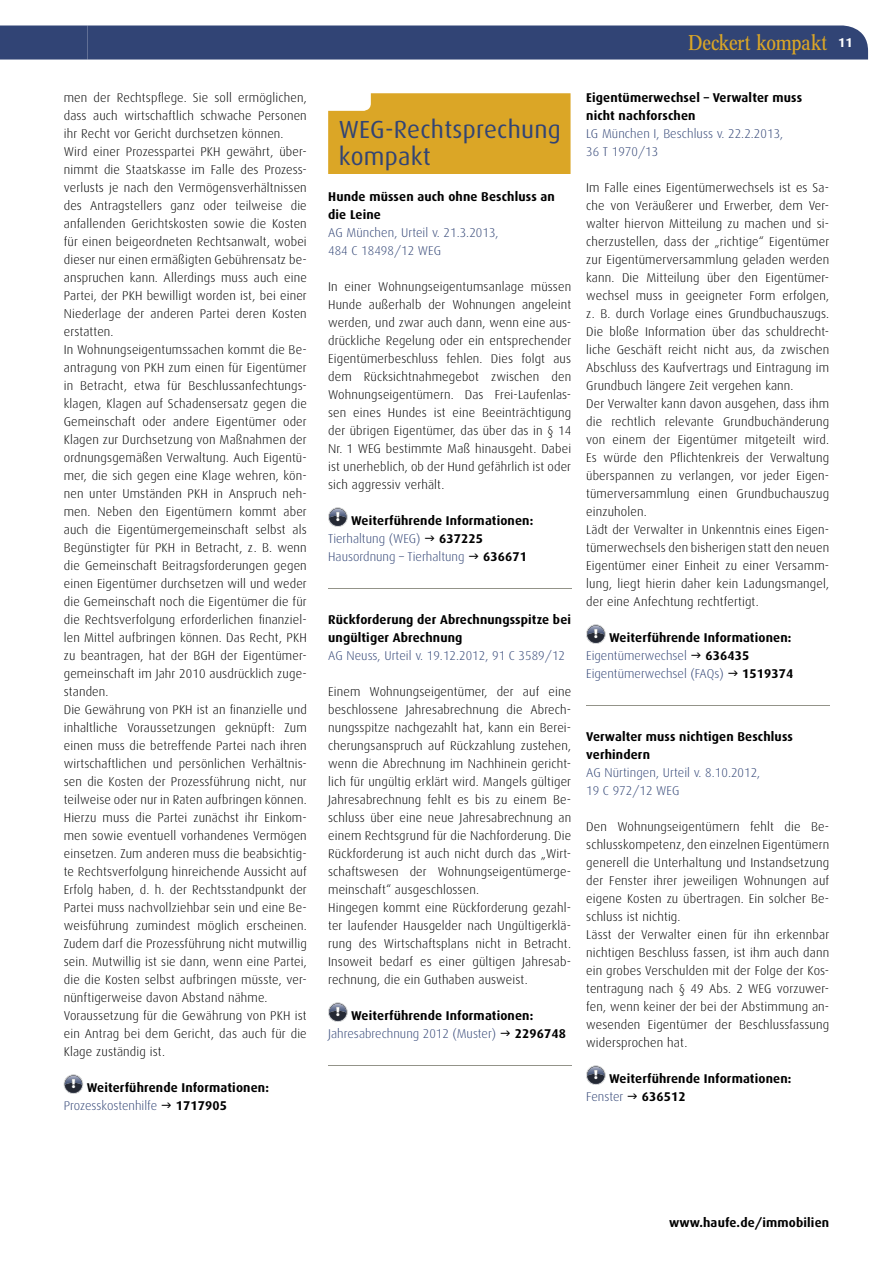
<style>
.page{position:relative;width:893px;height:1263px;background:#fff}
.page>*{position:absolute;margin:0;border:0;box-sizing:border-box;transform-origin:0 0}
.t1{font:24.75px/27px "Dax";letter-spacing:.01em;color:#314475}
.t2{font:21px "Concorde Nova";letter-spacing:-.005em;color:#dba626}
.t3{font:300 12.75px/18px "Dax";letter-spacing:.01em;color:#000}
.t4{font:700 12.75px/18px "Dax";letter-spacing:.01em;color:#000}
.t5{font:300 12.75px/18px "Dax";letter-spacing:.005em;color:#314475}
.s1{font-weight:300;color:#314475}
.s2{font-family:"Dax";font-weight:700;font-size:12.75px;color:#fff}
</style>
<div class="page">
<div style="left:0;top:26px;width:868px;height:34px;background:#314475"></div>
<svg style="left:64px;top:1076px;width:19px;height:16px"></svg>
<div style="left:64px;top:1075px;width:19px;height:18px;border:1px solid #252934;border-radius:50%"></div>
<div style="left:64px;top:1074px;width:19px;height:20px;border:1px solid #e0e1e1;border-radius:50%"></div>
<hr style="left:328px;top:588px;width:243px;height:1px;background:#939389">
<hr style="left:328px;top:1065px;width:243px;height:1px;background:#939389">
<div style="left:328px;top:93px;width:243px;height:81px;background:#dba626"></div>
<svg style="left:329px;top:509px;width:18px;height:17px"></svg>
<div style="left:329px;top:508px;width:18px;height:18px;border:1px solid #252934;border-radius:50%"></div>
<div style="left:328px;top:507px;width:19px;height:20px;border:1px solid #e0e1e1;border-radius:50%"></div>
<svg style="left:329px;top:1004px;width:18px;height:17px"></svg>
<div style="left:329px;top:1003px;width:18px;height:18px;border:1px solid #252934;border-radius:50%"></div>
<div style="left:328px;top:1002px;width:19px;height:20px;border:1px solid #e0e1e1;border-radius:50%"></div>
<hr style="left:586px;top:705px;width:243px;height:1px;background:#939389">
<svg style="left:587px;top:626px;width:18px;height:17px"></svg>
<div style="left:587px;top:625px;width:18px;height:18px;border:1px solid #252934;border-radius:50%"></div>
<div style="left:586px;top:624px;width:19px;height:20px;border:1px solid #e0e1e1;border-radius:50%"></div>
<svg style="left:587px;top:1067px;width:18px;height:17px"></svg>
<div style="left:587px;top:1066px;width:18px;height:18px;border:1px solid #252934;border-radius:50%"></div>
<div style="left:586px;top:1065px;width:19px;height:20px;border:1px solid #e0e1e1;border-radius:50%"></div>
<p class="t3" style="left:64px;top:89px;width:245px">men der Rechtspflege. Sie soll ermöglichen, dass auch wirtschaftlich schwache Personen ihr Recht vor Gericht durchsetzen können.<br>Wird einer Prozesspartei PKH gewährt, über&shy;nimmt die Staatskasse im Falle des Prozess&shy;verlusts je nach den Vermögensverhältnissen des Antragstellers ganz oder teilweise die anfallenden Gerichtskosten sowie die Kosten für einen beigeordneten Rechtsanwalt, wobei dieser nur einen ermäßigten Gebührensatz be&shy;anspruchen kann. Allerdings muss auch eine Partei, der PKH bewilligt worden ist, bei einer Niederlage der anderen Partei deren Kosten erstatten.<br>In Wohnungseigentumssachen kommt die Be&shy;antragung von PKH zum einen für Eigentümer in Betracht, etwa für Beschlussanfechtungs&shy;klagen, Klagen auf Schadensersatz gegen die Gemeinschaft oder andere Eigentümer oder Klagen zur Durchsetzung von Maßnahmen der ordnungsgemäßen Verwaltung. Auch Eigentü&shy;mer, die sich gegen eine Klage wehren, kön&shy;nen unter Umständen PKH in Anspruch neh&shy;men. Neben den Eigentümern kommt aber auch die Eigentümergemeinschaft selbst als Begünstigter für PKH in Betracht, z. B. wenn die Gemeinschaft Beitragsforderungen gegen einen Eigentümer durchsetzen will und weder die Gemeinschaft noch die Eigentümer die für die Rechtsverfolgung erforderlichen finanziel&shy;len Mittel aufbringen können. Das Recht, PKH zu beantragen, hat der BGH der Eigentümer&shy;gemeinschaft im Jahr 2010 ausdrücklich zuge&shy;standen.<br>Die Gewährung von PKH ist an finanzielle und inhaltliche Voraussetzungen geknüpft: Zum einen muss die betreffende Partei nach ihren wirtschaftlichen und persönlichen Verhältnis&shy;sen die Kosten der Prozessführung nicht, nur teilweise oder nur in Raten aufbringen können.<br>Hierzu muss die Partei zunächst ihr Einkom&shy;men sowie eventuell vorhandenes Vermögen einsetzen. Zum anderen muss die beabsichtig&shy;te Rechtsverfolgung hinreichende Aussicht auf Erfolg haben, d. h. der Rechtsstandpunkt der Partei muss nachvollziehbar sein und eine Be&shy;weisführung zumindest möglich erscheinen.<br>Zudem darf die Prozessführung nicht mutwillig sein. Mutwillig ist sie dann, wenn eine Partei, die die Kosten selbst aufbringen müsste, ver&shy;nünftigerweise davon Abstand nähme.<br>Voraussetzung für die Gewährung von PKH ist ein Antrag bei dem Gericht, das auch für die Klage zuständig ist.</p>
<p class="t4" style="left:64px;top:1079px;width:207px;text-indent:7px"><sup>!</sup> Weiterführende Informationen:<br><span class="s1">Prozesskostenhilfe</span></p>
<p class="t4" style="left:176px;top:1097px;width:53px">1717905</p>
<h1 class="t1" style="left:339px;top:116px;width:224px">WEG-Rechtsprechung kompakt</h1>
<p class="t4" style="left:328px;top:188px;width:228px">Hunde müssen auch ohne Beschluss an die Leine</p>
<p class="t5" style="left:328px;top:224px;width:172px">AG München, Urteil v. 21.3.2013,<br>484 C 18498/12 WEG</p>
<p class="t3" style="left:328px;top:278px;width:245px;text-align:justify">In einer Wohnungseigentumsanlage müssen Hunde außerhalb der Wohnungen angeleint werden, und zwar auch dann, wenn eine aus&shy;drückliche Regelung oder ein entsprechender Eigentümerbeschluss fehlen. Dies folgt aus dem Rücksichtnahmegebot zwischen den Wohnungseigentümern. Das Frei-Laufenlas&shy;sen eines Hundes ist eine Beeinträchtigung der übrigen Eigentümer, das über das in § 14<br>Nr. 1 WEG bestimmte Maß hinausgeht. Dabei ist unerheblich, ob der Hund gefährlich ist oder sich aggressiv verhält.</p>
<p class="t4" style="left:328px;top:512px;width:207px;text-indent:7px"><sup>!</sup> Weiterführende Informationen:<br><span class="s1">Tierhaltung (WEG)</span></p>
<p class="t4" style="left:439px;top:530px;width:45px">637225</p>
<p class="t5" style="left:328px;top:548px;width:138px">Hausordnung – Tierhaltung</p>
<p class="t4" style="left:483px;top:548px;width:45px">636671</p>
<p class="t4" style="left:328px;top:611px;width:244px">Rückforderung der Abrechnungsspitze bei ungültiger Abrechnung</p>
<p class="t5" style="left:328px;top:647px;width:238px">AG Neuss, Urteil v. 19.12.2012, 91 C 3589/12</p>
<p class="t3" style="left:328px;top:683px;width:245px">Einem Wohnungseigentümer, der auf eine beschlossene Jahresabrechnung die Abrech&shy;nungsspitze nachgezahlt hat, kann ein Berei&shy;cherungsanspruch auf Rückzahlung zustehen, wenn die Abrechnung im Nachhinein gericht&shy;lich für ungültig erklärt wird. Mangels gültiger Jahresabrechnung fehlt es bis zu einem Be&shy;schluss über eine neue Jahresabrechnung an einem Rechtsgrund für die Nachforderung. Die Rückforderung ist auch nicht durch das „Wirt&shy;schaftswesen der Wohnungseigentümerge&shy;meinschaft“ ausgeschlossen.<br>Hingegen kommt eine Rückforderung gezahl&shy;ter laufender Hausgelder nach Ungültigerklä&shy;rung des Wirtschaftsplans nicht in Betracht.<br>Insoweit bedarf es einer gültigen Jahresab&shy;rechnung, die ein Guthaben ausweist.</p>
<p class="t4" style="left:328px;top:1007px;width:207px;text-indent:7px"><sup>!</sup> Weiterführende Informationen:<br><span class="s1">Jahresabrechnung 2012 (Muster)</span></p>
<p class="t4" style="left:515px;top:1025px;width:53px">2296748</p>
<h2 class="t2" style="left:688px;top:31px;width:166px">Deckert kompakt <span class="s2">11</span></h2>
<p class="t4" style="left:586px;top:89px;width:217px">Eigentümerwechsel – Verwalter muss nicht nachforschen</p>
<p class="t5" style="left:586px;top:125px;width:199px">LG München I, Beschluss v. 22.2.2013,<br>36 T 1970/13</p>
<p class="t3" style="left:586px;top:179px;width:245px">Im Falle eines Eigentümerwechsels ist es Sa&shy;che von Veräußerer und Erwerber, dem Ver&shy;walter hiervon Mitteilung zu machen und si&shy;cherzustellen, dass der „richtige“ Eigentümer zur Eigentümerversammlung geladen werden kann. Die Mitteilung über den Eigentümer&shy;wechsel muss in geeigneter Form erfolgen, z. B. durch Vorlage eines Grundbuchauszugs.<br>Die bloße Information über das schuldrecht&shy;liche Geschäft reicht nicht aus, da zwischen Abschluss des Kaufvertrags und Eintragung im Grundbuch längere Zeit vergehen kann.<br>Der Verwalter kann davon ausgehen, dass ihm die rechtlich relevante Grundbuchänderung von einem der Eigentümer mitgeteilt wird.<br>Es würde den Pflichtenkreis der Verwaltung überspannen zu verlangen, vor jeder Eigen&shy;tümerversammlung einen Grundbuchauszug einzuholen.<br>Lädt der Verwalter in Unkenntnis eines Eigen&shy;tümerwechsels den bisherigen statt den neuen Eigentümer einer Einheit zu einer Versamm&shy;lung, liegt hierin daher kein Ladungsmangel, der eine Anfechtung rechtfertigt.</p>
<p class="t4" style="left:586px;top:629px;width:207px;text-indent:7px"><sup>!</sup> Weiterführende Informationen:<br><span class="s1">Eigentümerwechsel</span></p>
<p class="t4" style="left:705px;top:647px;width:45px">636435</p>
<p class="t5" style="left:586px;top:665px;width:139px">Eigentümerwechsel (FAQs)</p>
<p class="t4" style="left:742px;top:665px;width:53px">1519374</p>
<p class="t4" style="left:586px;top:728px;width:208px">Verwalter muss nichtigen Beschluss verhindern</p>
<p class="t5" style="left:586px;top:764px;width:176px">AG Nürtingen, Urteil v. 8.10.2012,<br>19 C 972/12 WEG</p>
<p class="t3" style="left:586px;top:818px;width:245px">Den Wohnungseigentümern fehlt die Be&shy;schlusskompetenz, den einzelnen Eigentümern generell die Unterhaltung und Instandsetzung der Fenster ihrer jeweiligen Wohnungen auf eigene Kosten zu übertragen. Ein solcher Be&shy;schluss ist nichtig.<br>Lässt der Verwalter einen für ihn erkennbar nichtigen Beschluss fassen, ist ihm auch dann ein grobes Verschulden mit der Folge der Kos&shy;tentragung nach § 49 Abs. 2 WEG vorzuwer&shy;fen, wenn keiner der bei der Abstimmung an&shy;wesenden Eigentümer der Beschlussfassung widersprochen hat.</p>
<p class="t4" style="left:586px;top:1070px;width:207px;text-indent:7px"><sup>!</sup> Weiterführende Informationen:<br><span class="s1">Fenster</span></p>
<p class="t4" style="left:642px;top:1088px;width:45px">636512</p>
<p class="t4" style="left:669px;top:1214px;width:162px">www.haufe.de/immobilien</p>
</div>
